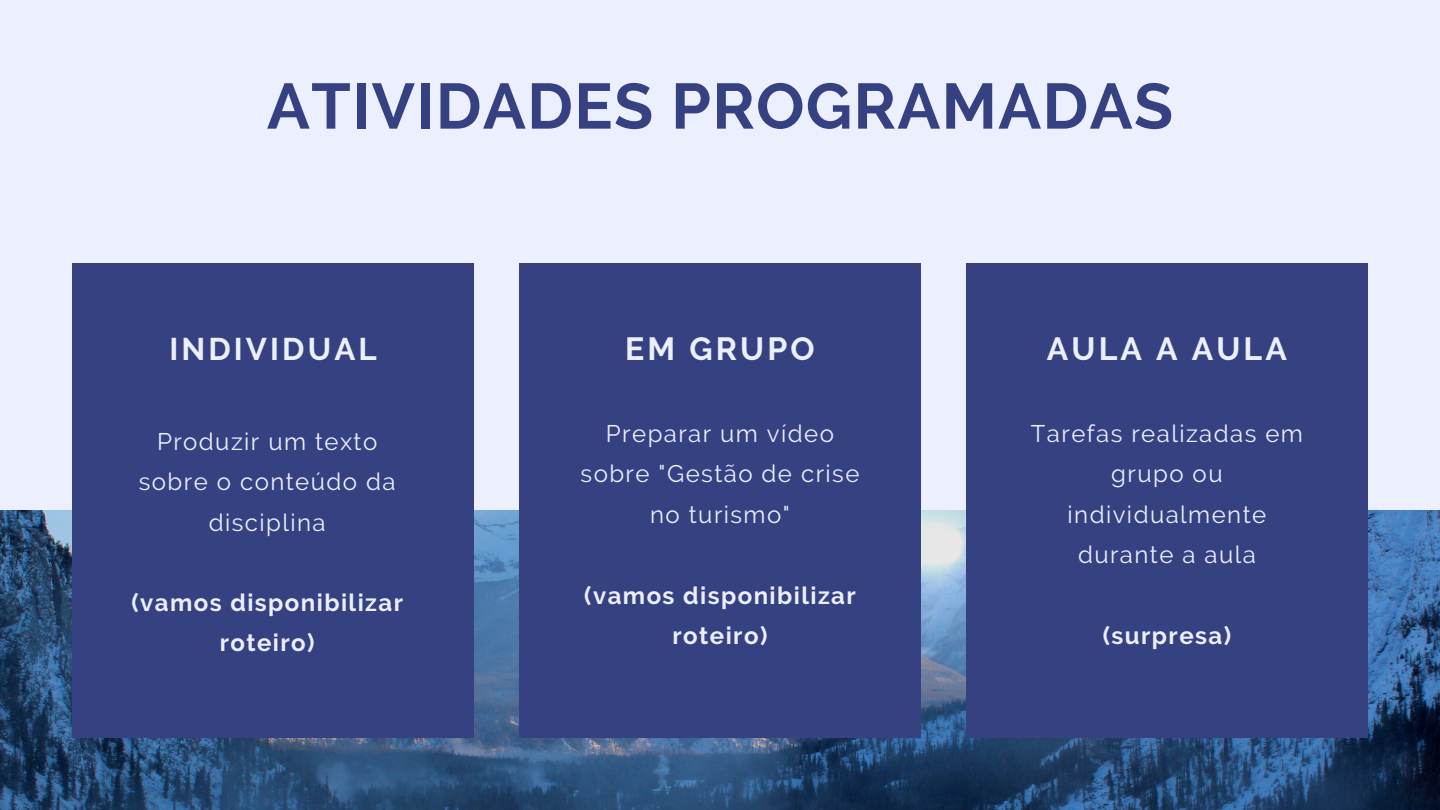
<style>
.page{position:relative;width:1440px;height:810px;background:#ebeffe}
.page>*{position:absolute;margin:0;border:0;box-sizing:border-box;transform-origin:0 0}
.t1{font:700 64px "Raleway";letter-spacing:.02em;color:#364182}
.t2{font:700 32px "Raleway";letter-spacing:.1em;color:#ebeffe}
.t3{font:700 31.2px "Raleway";letter-spacing:.1em;color:#ebeffe}
.t4{font:24px/40.5px "Raleway";letter-spacing:.06em;color:#ebeffe;text-align:center}
.t5{font:700 24px/40.3px "Raleway";letter-spacing:.06em;color:#ebeffe;text-align:center}
</style>
<div class="page">
<img style="left:0;top:510px;width:1440px;height:300px">
<div style="left:72px;top:263px;width:402px;height:475px;background:#364182"></div>
<div style="left:519px;top:263px;width:402px;height:475px;background:#364182"></div>
<div style="left:966px;top:263px;width:401px;height:475px;background:#364182"></div>
<h1 class="t1" style="left:267px;top:68px;width:908px">ATIVIDADES PROGRAMADAS</h1>
<p class="t3" style="left:169px;top:330px;width:209px">INDIVIDUAL</p>
<p class="t4" style="left:139px;top:421px;width:258px">Produzir um texto sobre o conteúdo da disciplina</p>
<p class="t5" style="left:131px;top:583px;width:273px">(vamos disponibilizar roteiro)</p>
<h2 class="t2" style="left:625px;top:330px;width:191px">EM GRUPO</h2>
<h2 class="t2" style="left:1047px;top:330px;width:242px">AULA A AULA</h2>
<p class="t4" style="left:581px;top:413px;width:280px">Preparar um vídeo sobre "Gestão de crise no turismo"</p>
<p class="t5" style="left:584px;top:575px;width:273px">(vamos disponibilizar roteiro)</p>
<p class="t4" style="left:1031px;top:413px;width:274px">Tarefas realizadas em grupo ou individualmente durante a aula</p>
<p class="t5" style="left:1103px;top:616px;width:130px">(surpresa)</p>
</div>
